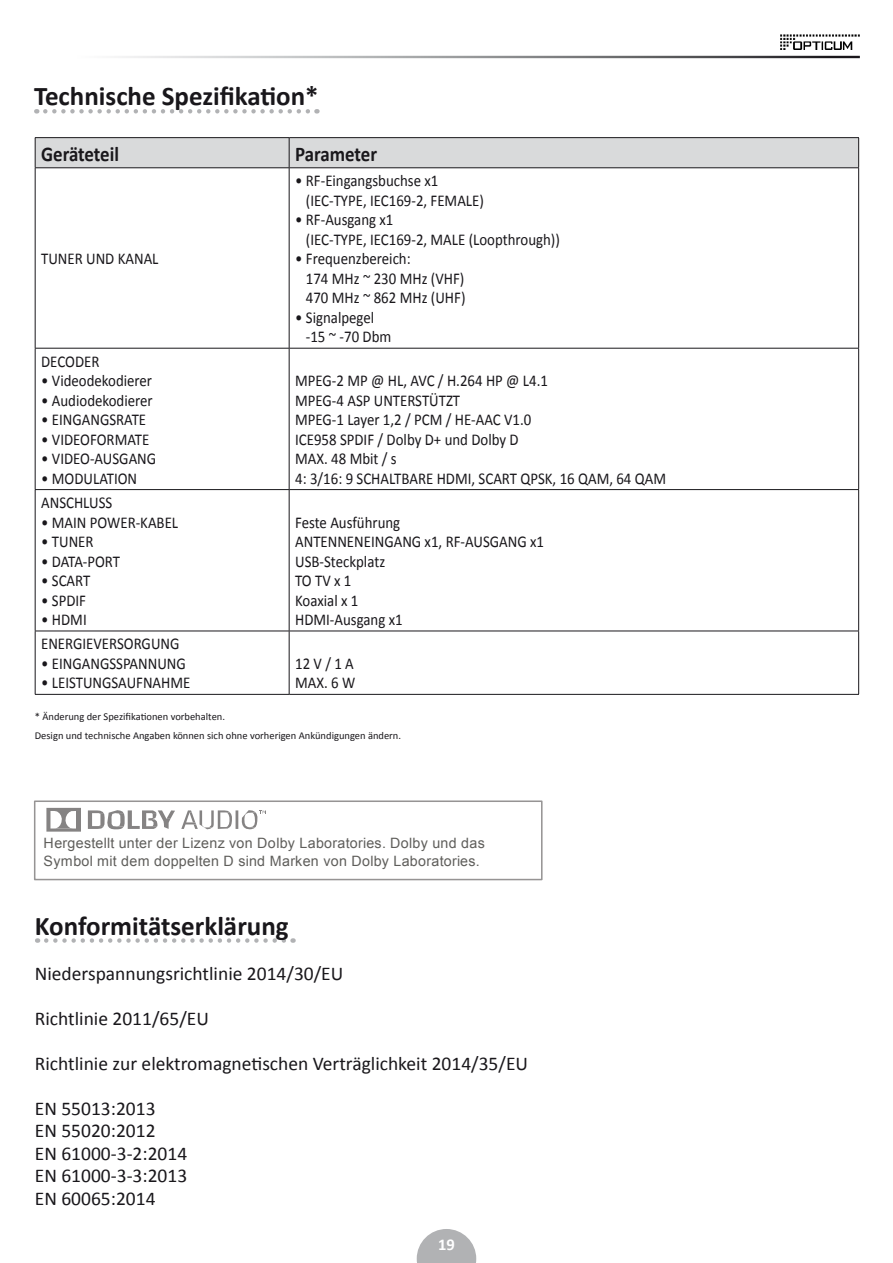
<style>
.page{position:relative;width:893px;height:1263px;background:#fff}
.page>*{position:absolute;margin:0;border:0;box-sizing:border-box;transform-origin:0 0}
.t1{font:700 27px "Calibri";color:#19171b}
.t2{font:700 21px "Calibri";letter-spacing:-.005em;color:#19171b;scale:.9 1}
.t3{font:19.5px/22.5px "Calibri";color:#19171b}
.t4{font:16.5px/19.5px "Calibri";color:#19171b;scale:.9 1}
.t5{font:700 16.5px "Calibri";color:#fff}
.t6{font:14.25px/18.8px "Arial";letter-spacing:.025em;color:#5f5e5b}
.t7{font:14.25px/18px "Symbol";color:#000;text-align:justify}
.t8{font:12.9px "Symbol";color:#000}
.t9{font:10.5px/19.2px "Calibri";color:#19171b}
</style>
<div class="page">
<img style="left:118px;top:56px;width:742px;height:2px">
<img style="left:780px;top:34px;width:80px;height:16px">
<div style="left:854px;top:37px;width:9px;height:5px;background:#fff"></div>
<svg style="left:417px;top:1229px;width:59px;height:34px"></svg>
<svg style="left:37px;top:109px;width:8px;height:5px"></svg>
<svg style="left:45px;top:109px;width:272px;height:5px"></svg>
<hr style="left:35px;top:137px;width:254px;height:1px;background:#19171b">
<hr style="left:289px;top:137px;width:570px;height:1px;background:#19171b">
<div style="left:35px;top:138px;width:824px;height:29px;background:#d9dadb"></div>
<hr style="left:35px;top:167px;width:254px;height:1px;background:#19171b">
<hr style="left:35px;top:168px;width:1px;height:180px;background:#19171b">
<hr style="left:289px;top:167px;width:570px;height:1px;background:#19171b">
<hr style="left:289px;top:168px;width:1px;height:180px;background:#19171b">
<hr style="left:858px;top:168px;width:1px;height:180px;background:#19171b">
<hr style="left:35px;top:348px;width:254px;height:1px;background:#19171b">
<hr style="left:35px;top:348px;width:1px;height:141px;background:#19171b">
<hr style="left:289px;top:348px;width:570px;height:1px;background:#19171b">
<hr style="left:289px;top:348px;width:1px;height:141px;background:#19171b">
<hr style="left:858px;top:348px;width:1px;height:141px;background:#19171b">
<hr style="left:35px;top:489px;width:254px;height:1px;background:#19171b">
<hr style="left:35px;top:490px;width:1px;height:141px;background:#19171b">
<hr style="left:289px;top:489px;width:570px;height:1px;background:#19171b">
<hr style="left:289px;top:490px;width:1px;height:141px;background:#19171b">
<hr style="left:858px;top:490px;width:1px;height:141px;background:#19171b">
<hr style="left:35px;top:631px;width:254px;height:1px;background:#19171b">
<hr style="left:35px;top:631px;width:1px;height:63px;background:#19171b">
<hr style="left:289px;top:631px;width:570px;height:1px;background:#19171b">
<hr style="left:289px;top:631px;width:1px;height:63px;background:#19171b">
<hr style="left:858px;top:631px;width:1px;height:63px;background:#19171b">
<hr style="left:35px;top:694px;width:254px;height:1px;background:#19171b">
<hr style="left:289px;top:694px;width:570px;height:1px;background:#19171b">
<svg style="left:38px;top:938px;width:8px;height:5px"></svg>
<svg style="left:46px;top:938px;width:248px;height:5px"></svg>
<svg style="left:181px;top:810px;width:85px;height:19px"></svg>
<svg style="left:46px;top:808px;width:35px;height:24px"></svg>
<hr style="left:77px;top:811px;width:4px;height:17px;background:#858383">
<svg style="left:88px;top:810px;width:87px;height:19px"></svg>
<div style="left:34px;top:800px;width:509px;height:80px;border:2px solid #969494"></div>
<h1 class="t1" style="left:34px;top:79px;width:286px">Technische Spezifikation*</h1>
<p class="t2" style="left:41px;top:145px;width:88px">Geräteteil</p>
<p class="t2" style="left:295px;top:145px;width:93px">Parameter</p>
<p class="t4" style="left:41px;top:249px;width:132px">TUNER UND KANAL</p>
<p class="t7" style="left:40px;top:347px;width:8px">•</p>
<p class="t4" style="left:41px;top:352px;width:66px">DECODER</p>
<p class="t4" style="left:41px;top:371px;width:125px">• Videodekodierer</p>
<p class="t4" style="left:41px;top:390px;width:125px">• Audiodekodierer</p>
<p class="t4" style="left:41px;top:410px;width:118px">• EINGANGSRATE</p>
<p class="t4" style="left:41px;top:429px;width:122px">• VIDEOFORMATE</p>
<p class="t4" style="left:41px;top:449px;width:129px">• VIDEO-AUSGANG</p>
<p class="t4" style="left:41px;top:468px;width:108px">• MODULATION</p>
<p class="t8" style="left:40px;top:439px;width:7px">•</p>
<p class="t4" style="left:41px;top:493px;width:81px">ANSCHLUSS</p>
<p class="t4" style="left:41px;top:512px;width:154px">• MAIN POWER-KABEL</p>
<p class="t4" style="left:41px;top:532px;width:60px">• TUNER</p>
<p class="t4" style="left:41px;top:551px;width:89px">• DATA-PORT</p>
<p class="t4" style="left:41px;top:571px;width:56px">• SCART</p>
<p class="t4" style="left:41px;top:590px;width:51px">• SPDIF</p>
<p class="t4" style="left:41px;top:610px;width:52px">• HDMI</p>
<p class="t7" style="left:40px;top:518px;width:8px">• • • • •</p>
<p class="t8" style="left:40px;top:609px;width:7px">•</p>
<p class="t7" style="left:365px;top:169px;width:8px">•</p>
<p class="t4" style="left:306px;top:171px;width:199px;text-indent:-11px">• RF-Eingangsbuchse x1 (IEC-TYPE, IEC169-2, FEMALE)</p>
<p class="t4" style="left:306px;top:210px;width:284px;text-indent:-11px">• RF-Ausgang x1<br>(IEC-TYPE, IEC169-2, MALE (Loopthrough))</p>
<p class="t4" style="left:306px;top:249px;width:179px;text-indent:-11px">• Frequenzbereich:<br>174 MHz ~ 230 MHz (VHF)<br>470 MHz ~ 862 MHz (UHF)</p>
<p class="t4" style="left:306px;top:308px;width:96px;text-indent:-11px">• Signalpegel -15 ~ -70 Dbm</p>
<p class="t7" style="left:365px;top:257px;width:8px">•</p>
<p class="t4" style="left:295px;top:371px;width:414px">MPEG-2 MP @ HL, AVC / H.264 HP @ L4.1<br>MPEG-4 ASP UNTERSTÜTZT<br>MPEG-1 Layer 1,2 / PCM / HE-AAC V1.0<br>ICE958 SPDIF / Dolby D+ und Dolby D<br>MAX. 48 Mbit / s<br>4: 3/16: 9 SCHALTBARE HDMI, SCART QPSK, 16 QAM, 64 QAM</p>
<p class="t4" style="left:295px;top:513px;width:278px">Feste Ausführung<br>ANTENNENEINGANG x1, RF-AUSGANG x1<br>USB-Steckplatz<br>TO TV x 1<br>Koaxial x 1<br>HDMI-Ausgang x1</p>
<p class="t4" style="left:41px;top:635px;width:155px">ENERGIEVERSORGUNG</p>
<p class="t4" style="left:41px;top:654px;width:162px">• EINGANGSSPANNUNG</p>
<p class="t4" style="left:41px;top:673px;width:167px">• LEISTUNGSAUFNAHME</p>
<p class="t4" style="left:295px;top:654px;width:68px">12 V / 1 A<br>MAX. 6 W</p>
<p class="t9" style="left:35px;top:707px;width:368px">* Änderung der Spezifikationen vorbehalten.<br>Design und technische Angaben können sich ohne vorherigen Ankündigungen ändern.</p>
<p class="t8" style="left:40px;top:707px;width:7px">•</p>
<p class="t6" style="left:44px;top:834px;width:443px">Hergestellt unter der Lizenz von Dolby Laboratories. Dolby und das<br>Symbol mit dem doppelten D sind Marken von Dolby Laboratories.</p>
<h1 class="t1" style="left:35px;top:908px;width:255px">Konformitätserklärung</h1>
<p class="t3" style="left:35px;top:962px;width:310px">Niederspannungsrichtlinie 2014/30/EU</p>
<p class="t3" style="left:35px;top:1007px;width:176px">Richtlinie 2011/65/EU</p>
<p class="t3" style="left:35px;top:1052px;width:495px">Richtlinie zur elektromagnetischen Verträglichkeit 2014/35/EU</p>
<p class="t3" style="left:35px;top:1097px;width:154px">EN 55013:2013<br>EN 55020:2012<br>EN 61000-3-2:2014<br>EN 61000-3-3:2013<br>EN 60065:2014</p>
<p class="t5" style="left:438px;top:1238px;width:18px">19</p>
</div>
